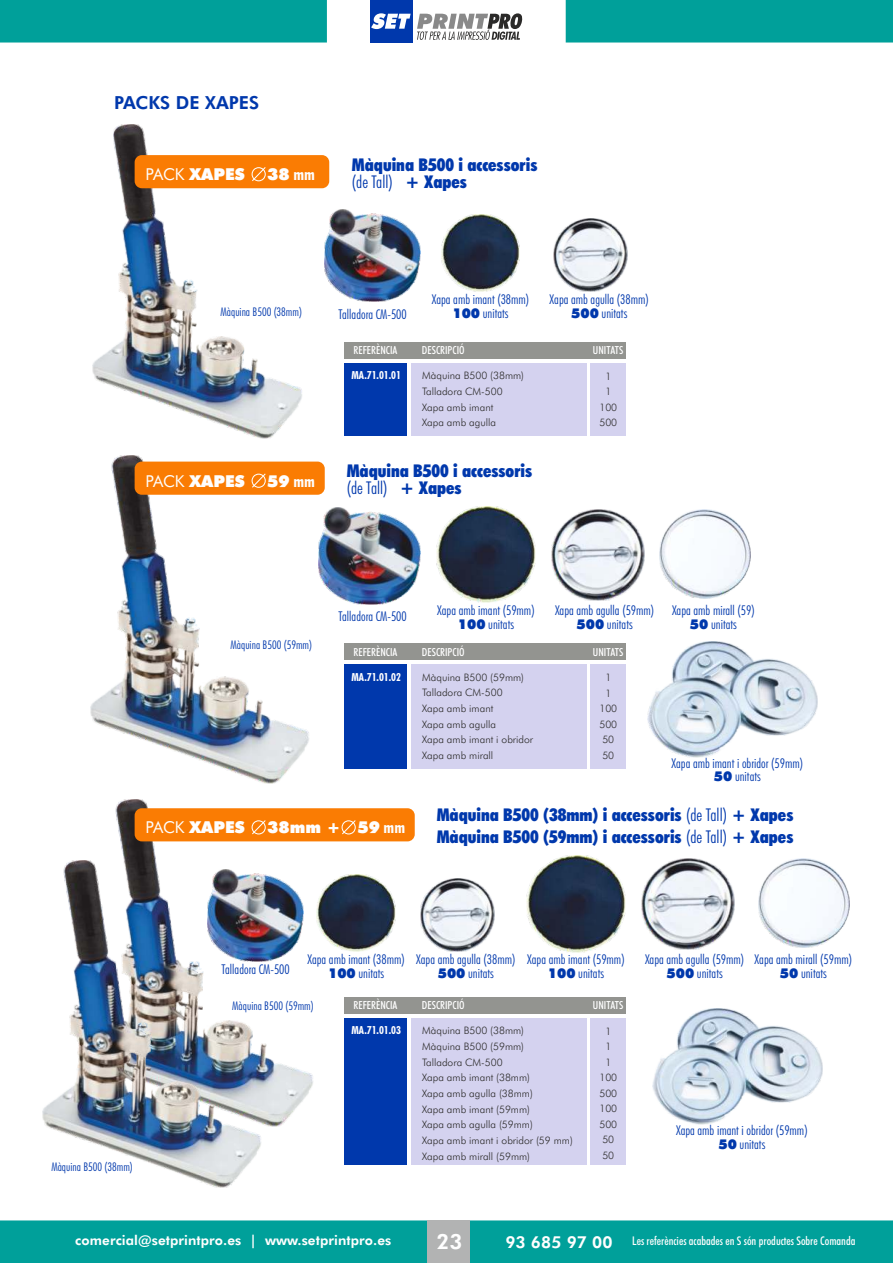
<style>
.page{position:relative;width:893px;height:1263px;background:#fff}
.page>*{position:absolute;margin:0;border:0;box-sizing:border-box;transform-origin:0 0}
.t1{font:800 21px "Futura BT";color:#fefefe}
.t2{font:800 18px "Futura BT";color:#0038ac}
.t3{font:900 condensed 17.55px/17.4px "Futura BT";color:#0038ac}
.t4{font:900 16.5px "Futura BT";color:#fefefe}
.t5{font:300 condensed 13.5px/13.8px "Futura BT";color:#0038ac;text-align:center}
.t6{font:800 13.5px "Futura BT";letter-spacing:.01em;color:#fefefe}
.t7{font:300 condensed 12px "Futura BT";color:#0038ac}
.t8{font:500 condensed 12px "Futura BT";color:#fefefe}
.t9{font:500 condensed 11.1px "Futura BT";color:#fff}
.t10{font:700 condensed 11.1px "Futura BT";color:#fff}
.t11{font:300 10.35px/15.6px "Futura BT";color:#2b2a29}
.s1{font-weight:400}
.s2{font-weight:700;font-stretch:condensed}
.s3{font-weight:300}
.s4{font-weight:900;font-stretch:normal}
.s5{font-weight:800;font-stretch:normal;font-size:16.5px}
</style>
<div class="page">
<img style="left:90px;top:455px;width:219px;height:328px">
<img style="left:115px;top:799px;width:198px;height:328px">
<img style="left:93px;top:125px;width:209px;height:313px">
<div style="left:135px;top:155px;width:194px;height:33px;background:#fa7c03;border-radius:7px"></div>
<div style="left:135px;top:462px;width:190px;height:33px;background:#fa7c03;border-radius:7px"></div>
<div style="left:135px;top:808px;width:280px;height:33px;background:#fa7c03;border-radius:7px"></div>
<svg style="left:252px;top:167px;width:14px;height:14px"></svg>
<svg style="left:252px;top:473px;width:14px;height:15px"></svg>
<svg style="left:252px;top:820px;width:14px;height:14px"></svg>
<svg style="left:342px;top:820px;width:14px;height:14px"></svg>
<div style="left:344px;top:363px;width:63px;height:72px;background:#0038ac"></div>
<div style="left:344px;top:664px;width:63px;height:105px;background:#0038ac"></div>
<div style="left:344px;top:1018px;width:63px;height:146px;background:#0038ac"></div>
<div style="left:411px;top:363px;width:175px;height:72px;background:#d4d2ef"></div>
<div style="left:411px;top:664px;width:175px;height:105px;background:#d4d2ef"></div>
<div style="left:411px;top:1018px;width:175px;height:146px;background:#d4d2ef"></div>
<div style="left:344px;top:342px;width:282px;height:16px;background:#939490"></div>
<div style="left:344px;top:643px;width:282px;height:17px;background:#939490"></div>
<div style="left:344px;top:997px;width:282px;height:16px;background:#939490"></div>
<div style="left:591px;top:363px;width:35px;height:72px;background:#d4d2ef"></div>
<div style="left:591px;top:664px;width:35px;height:105px;background:#d4d2ef"></div>
<div style="left:591px;top:1018px;width:35px;height:146px;background:#d4d2ef"></div>
<img style="left:325px;top:209px;width:95px;height:92px">
<img style="left:319px;top:507px;width:101px;height:98px">
<img style="left:261px;top:869px;width:42px;height:92px">
<img style="left:441px;top:214px;width:79px;height:77px">
<img style="left:317px;top:874px;width:78px;height:77px">
<img style="left:554px;top:219px;width:74px;height:72px">
<img style="left:420px;top:879px;width:74px;height:72px">
<img style="left:437px;top:506px;width:98px;height:97px">
<img style="left:527px;top:855px;width:98px;height:97px">
<img style="left:551px;top:509px;width:94px;height:91px">
<img style="left:641px;top:858px;width:94px;height:92px">
<img style="left:648px;top:641px;width:169px;height:116px">
<img style="left:652px;top:1009px;width:170px;height:116px">
<img style="left:659px;top:509px;width:91px;height:89px">
<img style="left:758px;top:859px;width:91px;height:89px">
<img style="left:42px;top:860px;width:219px;height:328px">
<svg style="left:0;top:0;width:893px;height:43px"></svg>
<div style="left:0;top:1220px;width:893px;height:43px;background:#00a09a"></div>
<div style="left:427px;top:1220px;width:43px;height:43px;background:#b2b3b3"></div>
<h2 class="t2" style="left:114px;top:95px;width:147px">PACKS DE XAPES</h2>
<p class="t4" style="left:146px;top:168px;width:101px"><span class="s1">PACK</span> XAPES</p>
<p class="t4" style="left:267px;top:168px;width:49px">38 <span class="s2">mm</span></p>
<p class="t3" style="left:352px;top:158px;width:187px">Màquina B500 i accessoris <span class="s3">(de Tall)</span> + Xapes</p>
<p class="t7" style="left:221px;top:307px;width:83px">Màquina B500 (38mm)</p>
<p class="t4" style="left:146px;top:474px;width:101px"><span class="s1">PACK</span> XAPES</p>
<p class="t4" style="left:267px;top:474px;width:49px">59 <span class="s2">mm</span></p>
<p class="t5" style="left:339px;top:308px;width:70px">Talladora CM-500</p>
<p class="t5" style="left:432px;top:294px;width:99px">Xapa amb imant (38mm)<br><span class="s4">100</span> unitats</p>
<p class="t5" style="left:550px;top:294px;width:101px">Xapa amb agulla (38mm)<br><span class="s4">500</span> unitats</p>
<p class="t9" style="left:354px;top:346px;width:45px">REFERÈNCIA</p>
<p class="t9" style="left:422px;top:346px;width:44px">DESCRIPCIÓ</p>
<p class="t9" style="left:593px;top:346px;width:32px">UNITATS</p>
<p class="t10" style="left:351px;top:371px;width:51px">MA.71.01.01</p>
<p class="t11" style="left:422px;top:369px;width:103px">Màquina B500 (38mm)<br>Talladora CM-500<br>Xapa amb imant<br>Xapa amb agulla</p>
<p class="t11" style="left:599px;top:369px;width:19px;text-align:center">1<br>1<br>100<br>500</p>
<p class="t3" style="left:347px;top:463px;width:187px">Màquina B500 i accessoris <span class="s3">(de Tall)</span> + Xapes</p>
<p class="t7" style="left:231px;top:640px;width:83px">Màquina B500 (59mm)</p>
<p class="t5" style="left:339px;top:611px;width:70px">Talladora CM-500</p>
<p class="t9" style="left:354px;top:647px;width:45px">REFERÈNCIA</p>
<p class="t10" style="left:351px;top:672px;width:51px">MA.71.01.02</p>
<p class="t5" style="left:437px;top:604px;width:99px">Xapa amb imant (59mm)<br><span class="s4">100</span> unitats</p>
<p class="t9" style="left:422px;top:647px;width:44px">DESCRIPCIÓ</p>
<p class="t11" style="left:422px;top:670px;width:112px">Màquina B500 (59mm)<br>Talladora CM-500<br>Xapa amb imant<br>Xapa amb agulla<br>Xapa amb imant i obridor<br>Xapa amb mirall</p>
<p class="t5" style="left:555px;top:604px;width:101px">Xapa amb agulla (59mm)<br><span class="s4">500</span> unitats</p>
<p class="t9" style="left:593px;top:647px;width:32px">UNITATS</p>
<p class="t11" style="left:599px;top:671px;width:19px;text-align:center">1<br>1<br>100<br>500<br>50<br>50</p>
<p class="t5" style="left:672px;top:604px;width:84px">Xapa amb mirall (59)<br><span class="s4">50</span> unitats</p>
<p class="t5" style="left:671px;top:757px;width:133px">Xapa amb imant i obridor (59mm)<br><span class="s4">50</span> unitats</p>
<p class="t4" style="left:146px;top:821px;width:101px"><span class="s1">PACK</span> XAPES</p>
<p class="t4" style="left:267px;top:821px;width:139px">38mm + 59 <span class="s2">mm</span></p>
<p class="t3" style="left:437px;top:805px;width:358px;line-height:21.6px">Màquina B500 (38mm) i accessoris <span class="s3">(de Tall)</span> + Xapes<br>Màquina B500 (59mm) i accessoris <span class="s3">(de Tall)</span> + Xapes</p>
<p class="t7" style="left:51px;top:1162px;width:83px">Màquina B500 (38mm)</p>
<p class="t5" style="left:222px;top:964px;width:70px">Talladora CM-500</p>
<p class="t5" style="left:307px;top:954px;width:99px">Xapa amb imant (38mm)<br><span class="s4">100</span> unitats</p>
<p class="t5" style="left:416px;top:954px;width:101px">Xapa amb agulla (38mm)<br><span class="s4">500</span> unitats</p>
<p class="t5" style="left:527px;top:954px;width:99px">Xapa amb imant (59mm)<br><span class="s4">100</span> unitats</p>
<p class="t5" style="left:645px;top:954px;width:101px">Xapa amb agulla (59mm)<br><span class="s4">500</span> unitats</p>
<p class="t5" style="left:755px;top:954px;width:99px">Xapa amb mirall (59mm)<br><span class="s4">50</span> unitats</p>
<p class="t7" style="left:232px;top:1000px;width:83px">Màquina B500 (59mm)</p>
<p class="t9" style="left:354px;top:1001px;width:45px">REFERÈNCIA</p>
<p class="t9" style="left:422px;top:1001px;width:44px">DESCRIPCIÓ</p>
<p class="t9" style="left:593px;top:1001px;width:32px">UNITATS</p>
<p class="t10" style="left:351px;top:1026px;width:51px">MA.71.01.03</p>
<p class="t11" style="left:422px;top:1024px;width:152px">Màquina B500 (38mm)<br>Màquina B500 (59mm)<br>Talladora CM-500<br>Xapa amb imant (38mm)<br>Xapa amb agulla (38mm)<br>Xapa amb imant (59mm)<br>Xapa amb agulla (59mm)<br>Xapa amb imant i obridor (59 mm)<br>Xapa amb mirall (59mm)</p>
<p class="t11" style="left:599px;top:1024px;width:19px;text-align:center">1<br>1<br>1<br>100<br>500<br>100<br>500<br>50<br>50</p>
<p class="t5" style="left:676px;top:1125px;width:133px">Xapa amb imant i obridor (59mm)<br><span class="s4">50</span> unitats</p>
<p class="t6" style="left:75px;top:1235px;width:318px">comercial@setprintpro.es | www.setprintpro.es</p>
<h1 class="t1" style="left:437px;top:1233px;width:27px">23</h1>
<p class="t8" style="left:505px;top:1236px;width:352px"><span class="s5">93 685 97 00</span> Les referències acabades en S són productes Sobre Comanda</p>
</div>
